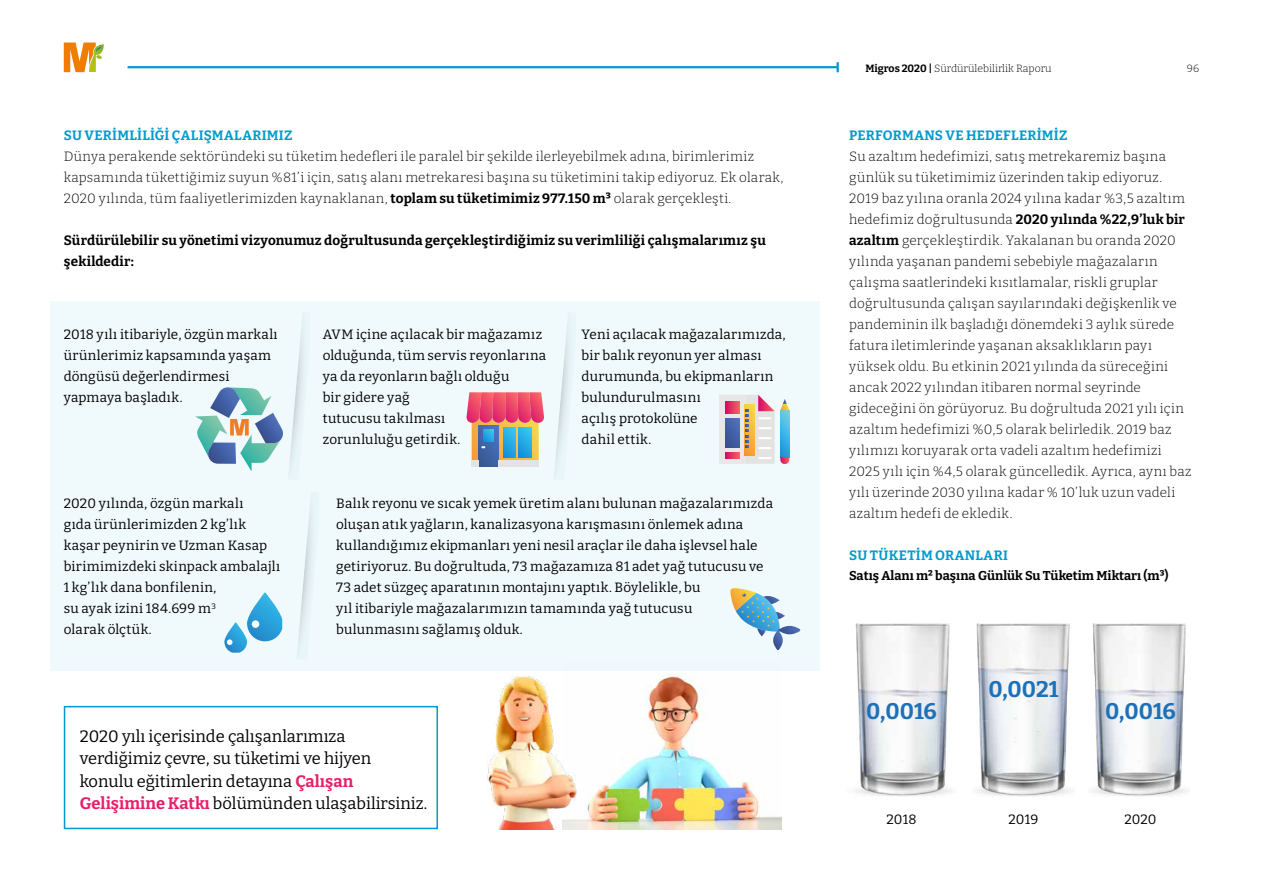
<style>
.page{position:relative;width:1263px;height:893px;background:#fff}
.page>*{position:absolute;margin:0;border:0;box-sizing:border-box;transform-origin:0 0}
.t1{font:700 22.5px "Bitter";color:#1d71b8}
.t2{font:16.5px/22.5px "Bitter";color:#000}
.t3{font:300 13.5px/21px "Bitter";letter-spacing:.02em;color:#000}
.t4{font:13.5px/21px "Bitter";letter-spacing:.02em;color:#000}
.t5{font:700 13.5px/21px "Bitter";letter-spacing:.02em;color:#000}
.t6{font:700 13.5px "Bitter";letter-spacing:.025em;color:#009acb}
.t7{font:700 12.75px "Bitter";color:#000}
.t8{font:300 10.5px "Bitter";color:#000}
.s1{font-weight:700}
.s2{font-weight:700;color:#e71f69}
</style>
<div class="page">
<hr style="left:128px;top:66px;width:710px;height:2px;background:#009acb">
<svg style="left:836px;top:62px;width:3px;height:10px"></svg>
<svg style="left:64px;top:43px;width:40px;height:29px"></svg>
<img style="left:975px;top:623px;width:97px;height:173px">
<img style="left:1091px;top:623px;width:96px;height:173px">
<img style="left:855px;top:623px;width:97px;height:173px">
<img style="left:580px;top:670px;width:202px;height:159px">
<img style="left:456px;top:670px;width:124px;height:159px">
<div style="left:64px;top:706px;width:374px;height:123px;border:2px solid #009acb"></div>
<div style="left:50px;top:301px;width:770px;height:369px;background:#f0f9fb"></div>
<svg style="left:554px;top:314px;width:17px;height:165px"></svg>
<svg style="left:297px;top:494px;width:17px;height:164px"></svg>
<svg style="left:224px;top:592px;width:58px;height:61px"></svg>
<svg style="left:719px;top:395px;width:70px;height:69px;background:#c7bec1"></svg>
<svg style="left:730px;top:588px;width:70px;height:62px"></svg>
<svg style="left:195px;top:318px;width:110px;height:161px"></svg>
<svg style="left:466px;top:392px;width:78px;height:75px;background:#b38492"></svg>
<div style="left:472px;top:460px;width:7px;height:7px;background:#e3e3e3"></div>
<div style="left:498px;top:460px;width:41px;height:7px;background:#e3e3e3"></div>
<p class="t6" style="left:64px;top:127px;width:230px">SU VERİMLİLİĞİ ÇALIŞMALARIMIZ</p>
<p class="t3" style="left:64px;top:146px;width:721px">Dünya perakende sektöründeki su tüketim hedefleri ile paralel bir şekilde ilerleyebilmek adına, birimlerimiz kapsamında tükettiğimiz suyun %81’i için, satış alanı metrekaresi başına su tüketimini takip ediyoruz. Ek olarak,<br>2020 yılında, tüm faaliyetlerimizden kaynaklanan, <span class="s1">toplam su tüketimimiz 977.150 m³</span> olarak gerçekleşti.</p>
<p class="t5" style="left:64px;top:230px;width:703px">Sürdürülebilir su yönetimi vizyonumuz doğrultusunda gerçekleştirdiğimiz su verimliliği çalışmalarımız şu şekildedir:</p>
<p class="t4" style="left:64px;top:323px;width:215px">2018 yılı itibariyle, özgün markalı ürünlerimiz kapsamında yaşam döngüsü değerlendirmesi yapmaya başladık.</p>
<p class="t4" style="left:323px;top:323px;width:225px">AVM içine açılacak bir mağazamız olduğunda, tüm servis reyonlarına ya da reyonların bağlı olduğu<br>bir gidere yağ<br>tutucusu takılması<br>zorunluluğu getirdik.</p>
<p class="t4" style="left:582px;top:323px;width:206px">Yeni açılacak mağazalarımızda, bir balık reyonun yer alması durumunda, bu ekipmanların bulundurulmasını<br>açılış protokolüne<br>dahil ettik.</p>
<p class="t4" style="left:64px;top:493px;width:218px">2020 yılında, özgün markalı<br>gıda ürünlerimizden 2 kg’lık kaşar peynirin ve Uzman Kasap birimimizdeki skinpack ambalajlı<br>1 kg’lık dana bonfilenin,<br>su ayak izini 184.699 m<sup>3<br></sup>olarak ölçtük.</p>
<p class="t4" style="left:336px;top:493px;width:438px">Balık reyonu ve sıcak yemek üretim alanı bulunan mağazalarımızda oluşan atık yağların, kanalizasyona karışmasını önlemek adına kullandığımız ekipmanları yeni nesil araçlar ile daha işlevsel hale getiriyoruz. Bu doğrultuda, 73 mağazamıza 81 adet yağ tutucusu ve 73 adet süzgeç aparatının montajını yaptık. Böylelikle, bu<br>yıl itibariyle mağazalarımızın tamamında yağ tutucusu bulunmasını sağlamış olduk.</p>
<p class="t2" style="left:80px;top:724px;width:349px">2020 yılı içerisinde çalışanlarımıza verdiğimiz çevre, su tüketimi ve hijyen konulu eğitimlerin detayına <span class="s2">Çalışan Gelişimine Katkı</span> bölümünden ulaşabilirsiniz.</p>
<p class="t8" style="left:865px;top:62px;width:188px"><span class="s1">Migros 2020 |</span> Sürdürülebilirlik Raporu</p>
<p class="t8" style="left:1187px;top:62px;width:14px">96</p>
<p class="t6" style="left:849px;top:127px;width:220px">PERFORMANS VE HEDEFLERİMİZ</p>
<p class="t3" style="left:849px;top:146px;width:344px">Su azaltım hedefimizi, satış metrekaremiz başına günlük su tüketimimiz üzerinden takip ediyoruz.<br>2019 baz yılına oranla 2024 yılına kadar %3,5 azaltım hedefimiz doğrultusunda <span class="s1">2020 yılında %22,9’luk bir azaltım</span> gerçekleştirdik. Yakalanan bu oranda 2020 yılında yaşanan pandemi sebebiyle mağazaların çalışma saatlerindeki kısıtlamalar, riskli gruplar doğrultusunda çalışan sayılarındaki değişkenlik ve pandeminin ilk başladığı dönemdeki 3 aylık sürede fatura iletimlerinde yaşanan aksaklıkların payı yüksek oldu. Bu etkinin 2021 yılında da süreceğini ancak 2022 yılından itibaren normal seyrinde gideceğini ön görüyoruz. Bu doğrultuda 2021 yılı için azaltım hedefimizi %0,5 olarak belirledik. 2019 baz yılımızı koruyarak orta vadeli azaltım hedefimizi 2025 yılı için %4,5 olarak güncelledik. Ayrıca, aynı baz yılı üzerinde 2030 yılına kadar % 10’luk uzun vadeli azaltım hedefi de ekledik.</p>
<p class="t6" style="left:849px;top:547px;width:160px">SU TÜKETİM ORANLARI</p>
<p class="t7" style="left:849px;top:567px;width:321px">Satış Alanı m² başına Günlük Su Tüketim Miktarı (m³)</p>
<h1 class="t1" style="left:866px;top:697px;width:72px">0,0016</h1>
<h1 class="t1" style="left:988px;top:675px;width:72px">0,0021</h1>
<p class="t4" style="left:886px;top:808px;width:32px">2018</p>
<p class="t4" style="left:1008px;top:808px;width:32px">2019</p>
<h1 class="t1" style="left:1105px;top:697px;width:72px">0,0016</h1>
<p class="t4" style="left:1124px;top:808px;width:34px">2020</p>
</div>
